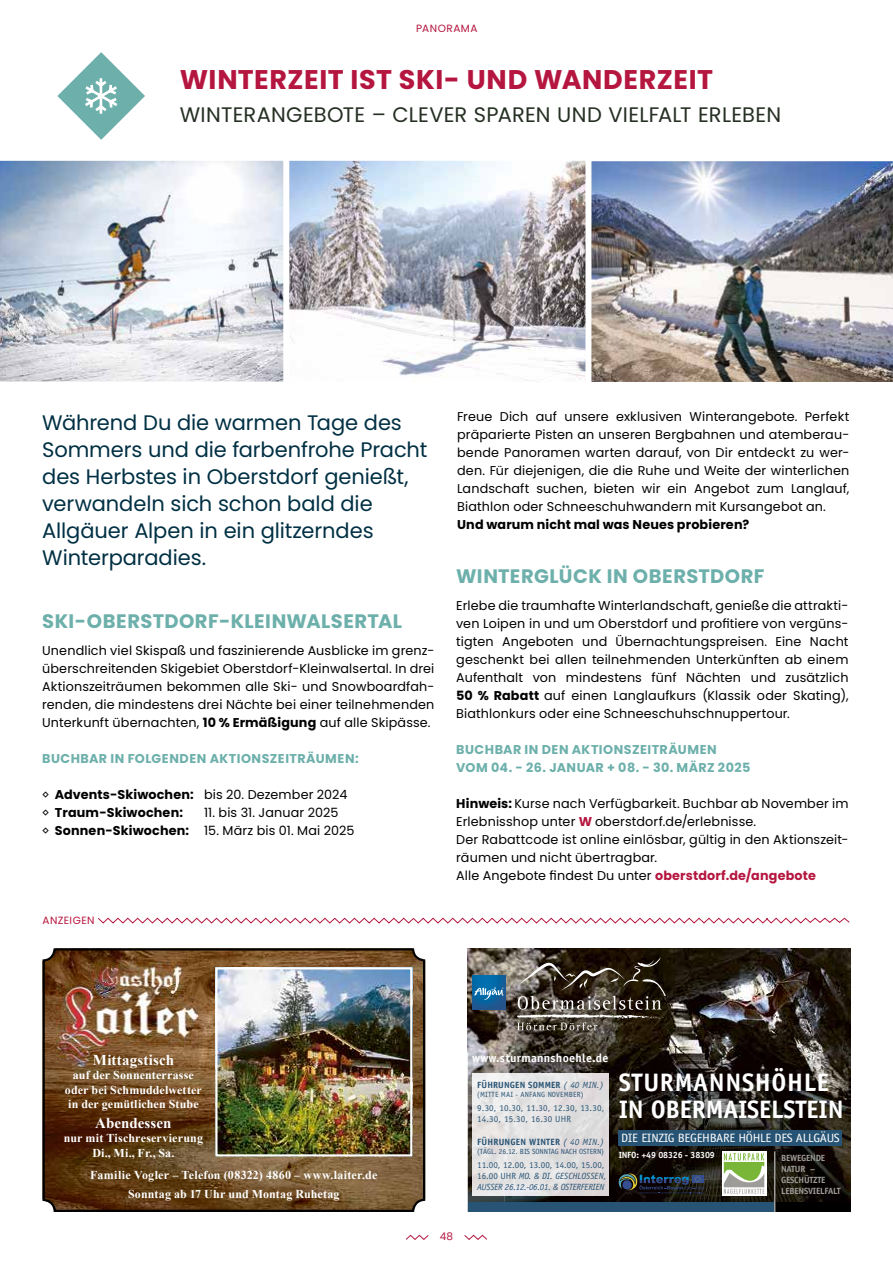
<style>
.page{position:relative;width:893px;height:1263px;background:#fff}
.page>*{position:absolute;margin:0;border:0;box-sizing:border-box;transform-origin:0 0}
.t1{font:700 27px "Poppins";letter-spacing:.025em;color:#b5163f}
.t2{font:700 25.35px/26.8px "Officina Sans";letter-spacing:-.01em;color:#fff}
.t3{font:21px/27px "Poppins";letter-spacing:-.005em;color:#003044}
.t4{font:21px "Poppins";letter-spacing:.01em;color:#253023}
.t5{font:700 19.5px "Poppins";letter-spacing:.02em;color:#6db0ab}
.t6{font:700 15px "Times New Roman";letter-spacing:.005em;color:#fff}
.t7{font:12.75px/18px "Poppins";letter-spacing:.01em;color:#000;text-align:justify}
.t8{font:700 12.75px/18px "Poppins";letter-spacing:.04em;color:#6db0ab}
.t9{font:700 12.75px/18px "Poppins";letter-spacing:.01em;color:#000}
.t10{font:12.15px "Officina Sans";letter-spacing:-.025em;color:#fff;scale:1.05 1}
.t11{font:700 12px/14.2px "Times New Roman";letter-spacing:.015em;color:#fff;text-align:center}
.t12{font:700 12px "Officina Sans";letter-spacing:.025em;color:#fff}
.t13{font:10.5px "Poppins";letter-spacing:.04em;color:#b5163f}
.t14{font:700 9.15px "Officina Sans";letter-spacing:.02em;color:#275374}
.t15{font:italic 9px/10.8px "Officina Sans";letter-spacing:-.025em;color:#275374}
.t16{font:9px/10.8px "Officina Sans";letter-spacing:.015em;color:#275374}
.t17{font:700 9px/10.8px "Officina Sans";letter-spacing:-.025em;color:#9d9c98}
.t18{font:700 9px "Officina Sans";letter-spacing:.015em;color:#275374}
.t19{font:700 9px "Officina Sans";letter-spacing:-.02em;color:#fff}
.t20{font:7.5px "Officina Sans";letter-spacing:-.01em;color:#275374}
.t21{font:7.5px "Officina Sans";letter-spacing:.015em;color:#275374}
.s1{font-weight:700}
.s2{font-weight:400}
.s3{font-weight:700;color:#b5163f}
.s4{font-weight:400;font-style:italic}
.s5{font-style:normal}
</style>
<div class="page">
<svg style="left:406px;top:1235px;width:23px;height:5px"></svg>
<svg style="left:464px;top:1235px;width:23px;height:5px"></svg>
<svg style="left:98px;top:918px;width:752px;height:5px"></svg>
<img style="left:468px;top:948px;width:382px;height:104px">
<img style="left:468px;top:1052px;width:243px;height:43px">
<img style="left:711px;top:1052px;width:139px;height:150px">
<img style="left:468px;top:1095px;width:36px;height:107px">
<img style="left:608px;top:1095px;width:103px;height:86px">
<img style="left:504px;top:1181px;width:207px;height:21px">
<div style="left:619px;top:1130px;width:223px;height:15px;background:#275374"></div>
<img style="left:472px;top:1073px;width:136px;height:123px">
<svg style="left:722px;top:1151px;width:44px;height:45px"></svg>
<svg style="left:724px;top:1153px;width:40px;height:41px"></svg>
<div style="left:468px;top:1202px;width:307px;height:10px;background:#275374"></div>
<div style="left:775px;top:1202px;width:75px;height:10px;background:#000"></div>
<hr style="left:774px;top:1151px;width:1px;height:61px;background:#9d9c98">
<svg style="left:618px;top:1173px;width:86px;height:21px;background:#222c35"></svg>
<img style="left:472px;top:976px;width:34px;height:33px">
<svg style="left:474px;top:987px;width:30px;height:13px"></svg>
<svg style="left:516px;top:957px;width:150px;height:73px;background:#50473d"></svg>
<img style="left:46px;top:951px;width:376px;height:258px">
<div style="left:43px;top:948px;width:382px;height:264px;border:2px solid #000;border-radius:11px"></div>
<img style="left:89px;top:963px;width:93px;height:20px">
<img style="left:56px;top:983px;width:142px;height:84px">
<img style="left:218px;top:970px;width:191px;height:183px">
<div style="left:215px;top:967px;width:197px;height:189px;border:2px solid #fff"></div>
<svg style="left:0;top:160px;width:280px;height:222px"></svg>
<svg style="left:280px;top:160px;width:302px;height:222px"></svg>
<img style="left:582px;top:160px;width:311px;height:222px">
<svg style="left:57px;top:52px;width:88px;height:88px"></svg>
<p class="t13" style="left:416px;top:23px;width:63px">PANORAMA</p>
<h1 class="t1" style="left:180px;top:64px;width:535px">WINTERZEIT IST SKI- UND WANDERZEIT</h1>
<h3 class="t4" style="left:180px;top:102px;width:603px">WINTERANGEBOTE – CLEVER SPAREN UND VIELFALT ERLEBEN</h3>
<h3 class="t3" style="left:42px;top:409px;width:387px">Während Du die warmen Tage des<br>Sommers und die farbenfrohe Pracht des Herbstes in Oberstdorf genießt, verwandeln sich schon bald die<br>Allgäuer Alpen in ein glitzerndes<br>Winterparadies.</h3>
<h3 class="t5" style="left:42px;top:609px;width:361px">SKI-OBERSTDORF-KLEINWALSERTAL</h3>
<p class="t7" style="left:42px;top:641px;width:394px">Unendlich viel Skispaß und faszinierende Ausblicke im grenz&shy;überschreitenden Skigebiet Oberstdorf-Kleinwalsertal. In drei Aktionszeiträumen bekommen alle Ski- und Snowboardfah&shy;renden, die mindestens drei Nächte bei einer teilnehmenden Unterkunft übernachten, <span class="s1">10 % Ermäßigung</span> auf alle Skipässe.</p>
<p class="t8" style="left:42px;top:749px;width:318px">BUCHBAR IN FOLGENDEN AKTIONSZEITRÄUMEN:</p>
<p class="t9" style="left:42px;top:785px;width:307px"><span class="s2">◊</span> Advents-Skiwochen: <span class="s2">bis 20. Dezember 2024 ◊</span> Traum-Skiwochen:</p>
<p class="t7" style="left:42px;top:803px;width:314px;text-indent:162px">11. bis 31. Januar 2025<br>◊ <span class="s1">Sonnen-Skiwochen:</span> 15. März bis 01. Mai 2025</p>
<p class="t13" style="left:43px;top:914px;width:54px">ANZEIGEN</p>
<p class="t7" style="left:457px;top:407px;width:394px">Freue Dich auf unsere exklusiven Winterangebote. Perfekt präparierte Pisten an unseren Bergbahnen und atemberau&shy;bende Panoramen warten darauf, von Dir entdeckt zu wer&shy;den. Für diejenigen, die die Ruhe und Weite der winterlichen Landschaft suchen, bieten wir ein Angebot zum Langlauf, Biathlon oder Schneeschuhwandern mit Kursangebot an.</p>
<p class="t9" style="left:457px;top:515px;width:294px">Und warum nicht mal was Neues probieren?</p>
<h3 class="t5" style="left:456px;top:564px;width:310px">WINTERGLÜCK IN OBERSTDORF</h3>
<p class="t7" style="left:456px;top:596px;width:394px">Erlebe die traumhafte Winterlandschaft, genieße die attrakti&shy;ven Loipen in und um Oberstdorf und profitiere von vergüns&shy;tigten Angeboten und Übernachtungspreisen. Eine Nacht geschenkt bei allen teilnehmenden Unterkünften ab einem Aufenthalt von mindestens fünf Nächten und zusätzlich <span class="s1">50 % Rabatt</span> auf einen Langlaufkurs (Klassik oder Skating), Biathlonkurs oder eine Schneeschuhschnuppertour.</p>
<p class="t8" style="left:456px;top:740px;width:296px">BUCHBAR IN DEN AKTIONSZEITRÄUMEN<br>VOM 04. - 26. JANUAR + 08. - 30. MÄRZ 2025</p>
<p class="t7" style="left:456px;top:794px;width:394px;text-align:left"><span class="s1">Hinweis:</span> Kurse nach Verfügbarkeit. Buchbar ab November im Erlebnisshop unter <span class="s3">W</span> oberstdorf.de/erlebnisse.<br>Der Rabattcode ist online einlösbar, gültig in den Aktionszeit&shy;räumen und nicht übertragbar.<br>Alle Angebote findest Du unter <span class="s3">oberstdorf.de/angebote</span></p>
<p class="t6" style="left:93px;top:1049px;width:83px">Mittagstisch</p>
<p class="t11" style="left:65px;top:1068px;width:139px">auf der Sonnenterrasse oder bei Schmuddelwetter in der gemütlichen Stube</p>
<p class="t6" style="left:95px;top:1112px;width:78px">Abendessen</p>
<p class="t11" style="left:64px;top:1131px;width:141px">nur mit Tischreservierung<br>Di., Mi., Fr., Sa.</p>
<p class="t11" style="left:90px;top:1165px;width:289px;line-height:18.9px">Familie Vogler – Telefon (08322) 4860 – www.laiter.de<br>Sonntag ab 17 Uhr und Montag Ruhetag</p>
<p class="t12" style="left:472px;top:1050px;width:138px">www.sturmannshoehle.de</p>
<p class="t18" style="left:477px;top:1079px;width:128px">FÜHRUNGEN SOMMER <span class="s4">( 40 MIN.)</span></p>
<p class="t21" style="left:477px;top:1090px;width:108px">(MITTE MAI - ANFANG NOVEMBER)</p>
<p class="t16" style="left:477px;top:1102px;width:129px">9.30, 10.30, 11.30, 12.30, 13.30,<br>14.30, 15.30, 16.30 UHR</p>
<h2 class="t2" style="left:619px;top:1069px;width:227px">STURMANNSHÖHLE<br>IN OBERMAISELSTEIN</h2>
<p class="t14" style="left:477px;top:1136px;width:128px">FÜHRUNGEN WINTER <span class="s4">( 40 MIN.)</span></p>
<p class="t10" style="left:621px;top:1131px;width:210px">DIE EINZIG BEGEHBARE HÖHLE DES ALLGÄUS</p>
<p class="t20" style="left:477px;top:1147px;width:128px">(TÄGL. 26.12. BIS SONNTAG NACH OSTERN)</p>
<p class="t15" style="left:477px;top:1159px;width:131px"><span class="s5">11.00, 12.00, 13.00, 14.00, 15.00,<br>16.00 UHR</span> MO. &amp; DI. GESCHLOSSEN,<br>AUSSER 26.12.-06.01. &amp; OSTERFERIEN</p>
<p class="t19" style="left:619px;top:1149px;width:98px">INFO: +49 08326 - 38309</p>
<p class="t17" style="left:781px;top:1153px;width:61px">BEWEGENDE<br>NATUR –<br>GESCHÜTZTE<br>LEBENSVIELFALT</p>
<p class="t13" style="left:440px;top:1230px;width:15px">48</p>
</div>
